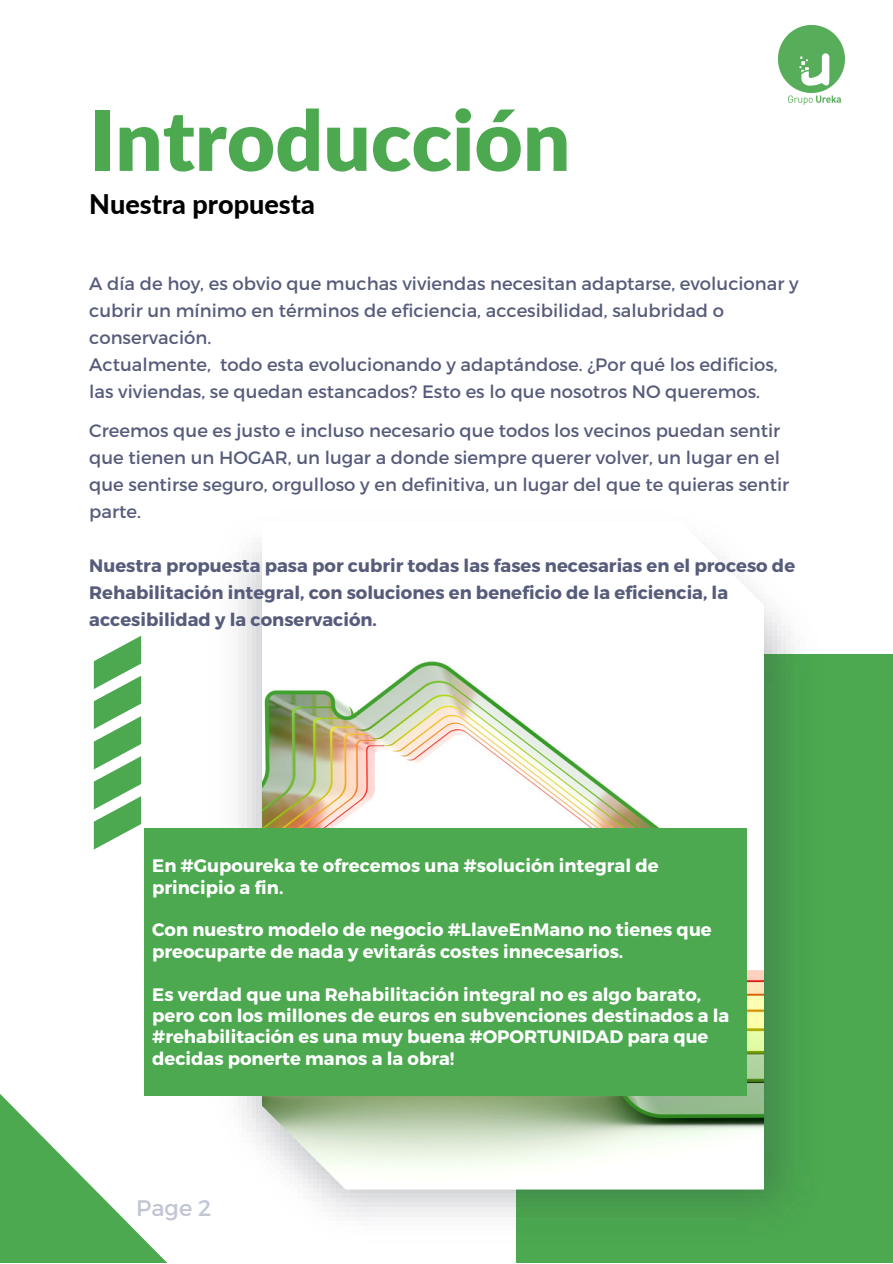
<style>
.page{position:relative;width:893px;height:1264px;background:#fff}
.page>*{position:absolute;margin:0;border:0;box-sizing:border-box;transform-origin:0 0}
.t1{font:900 83.25px "Lato";color:#4ca950}
.t2{font:800 27px "Lato";color:#000}
.t3{font:22.5px "Montserrat";color:#c2c5d4}
.t4{font:18px/27px "Montserrat";color:#575c7b}
.t5{font:700 18px/21.3px "Montserrat";color:#fff}
.t6{font:700 18px/27px "Montserrat";color:#575c7b}
</style>
<div class="page">
<div style="left:516px;top:654px;width:376px;height:608px;background:#4ca950"></div>
<img style="left:238px;top:542px;width:557px;height:675px">
<img style="left:262px;top:542px;width:502px;height:647px">
<svg style="left:94px;top:636px;width:47px;height:213px"></svg>
<img style="left:778px;top:26px;width:66px;height:79px">
<div style="left:144px;top:828px;width:602px;height:268px;background:#4ca950"></div>
<svg style="left:0;top:1094px;width:244px;height:168px"></svg>
<h1 class="t1" style="left:89px;top:89px;width:482px">Introducción</h1>
<h2 class="t2" style="left:89px;top:187px;width:227px">Nuestra propuesta</h2>
<p class="t4" style="left:89px;top:269px;width:711px">A día de hoy, es obvio que muchas viviendas necesitan adaptarse, evolucionar y cubrir un mínimo en términos de eficiencia, accesibilidad, salubridad o conservación.<br>Actualmente, todo esta evolucionando y adaptándose. ¿Por qué los edificios, las viviendas, se quedan estancados? Esto es lo que nosotros NO queremos.</p>
<p class="t4" style="left:89px;top:416px;width:701px">Creemos que es justo e incluso necesario que todos los vecinos puedan sentir que tienen un HOGAR, un lugar a donde siempre querer volver, un lugar en el que sentirse seguro, orgulloso y en definitiva, un lugar del que te quieras sentir parte.</p>
<p class="t6" style="left:89px;top:551px;width:707px">Nuestra propuesta pasa por cubrir todas las fases necesarias en el proceso de<br>Rehabilitación integral, con soluciones en beneficio de la eficiencia, la accesibilidad y la conservación.</p>
<p class="t5" style="left:152px;top:854px;width:508px">En #Gupoureka te ofrecemos una #solución integral de principio a fin.</p>
<p class="t5" style="left:152px;top:918px;width:561px">Con nuestro modelo de negocio #LlaveEnMano no tienes que preocuparte de nada y evitarás costes innecesarios.</p>
<p class="t5" style="left:152px;top:982px;width:578px">Es verdad que una Rehabilitación integral no es algo barato, pero con los millones de euros en subvenciones destinados a la #rehabilitación es una muy buena #OPORTUNIDAD para que decidas ponerte manos a la obra!</p>
<p class="t3" style="left:136px;top:1193px;width:77px">Page 2</p>
</div>
